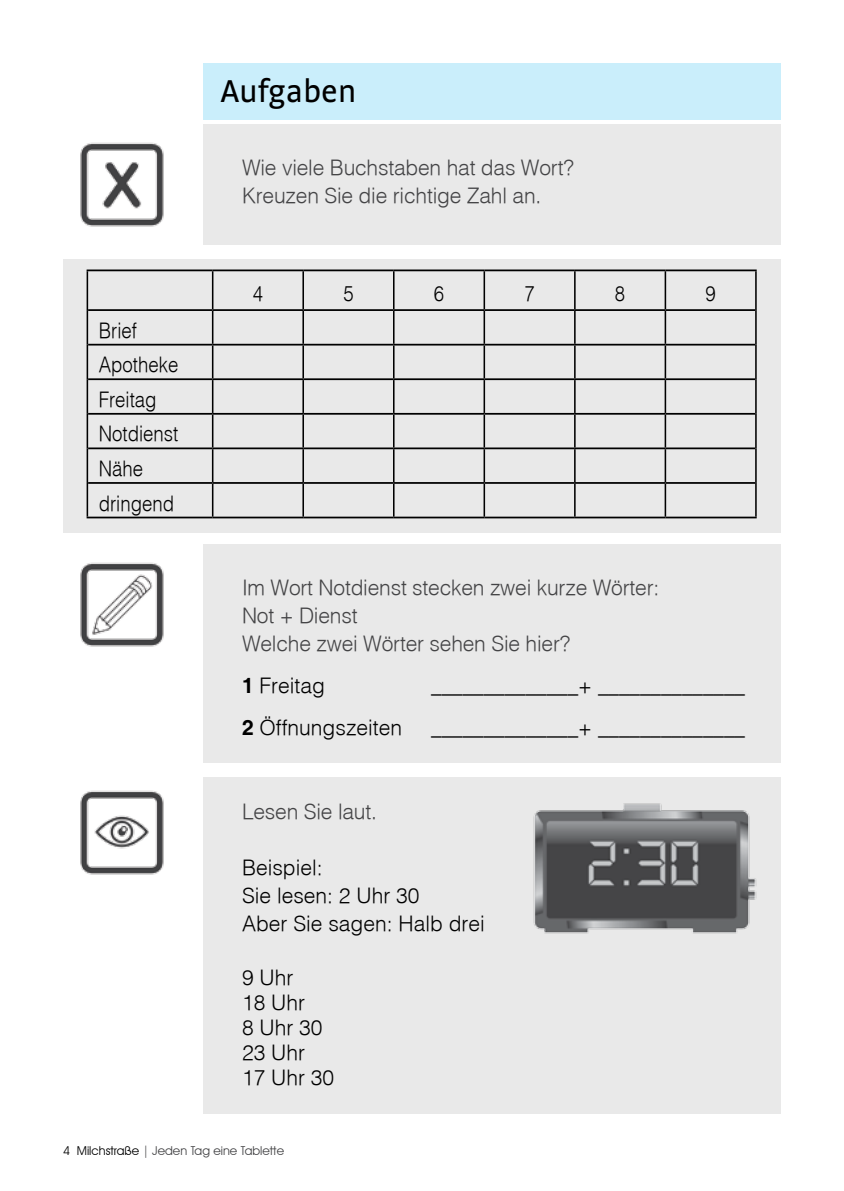
<style>
.page{position:relative;width:844px;height:1191px;background:#fff}
.page>*{position:absolute;margin:0;border:0;box-sizing:border-box;transform-origin:0 0}
.t1{font:33.25px "Strada OT";color:#000}
.t2{font:300 21px/25.2px "Helvetica";color:#000}
.t3{font:300 21px/28px "Helvetica";letter-spacing:-.01em;color:#444446}
.t4{font:300 21px/34.6px "Helvetica";color:#000;scale:.88 1}
.t5{font:12.25px "Avant Garde IT Cby BT";color:#444446}
.s1{font-weight:700}
.s2{color:#000}
</style>
<div class="page">
<div style="left:203px;top:124px;width:577px;height:121px;background:#e9e9e9"></div>
<div style="left:203px;top:63px;width:577px;height:56px;background:#caeefb"></div>
<img style="left:80px;top:142px;width:84px;height:85px">
<div style="left:63px;top:259px;width:717px;height:273px;background:#e9e9e9"></div>
<hr style="left:87px;top:269px;width:126px;height:2px;background:#000">
<hr style="left:213px;top:269px;width:90px;height:2px;background:#000">
<hr style="left:303px;top:269px;width:90px;height:2px;background:#000">
<hr style="left:393px;top:269px;width:91px;height:2px;background:#000">
<hr style="left:484px;top:269px;width:90px;height:2px;background:#000">
<hr style="left:574px;top:269px;width:91px;height:2px;background:#000">
<hr style="left:665px;top:269px;width:91px;height:2px;background:#000">
<hr style="left:88px;top:309px;width:125px;height:2px;background:#000">
<hr style="left:213px;top:309px;width:90px;height:2px;background:#000">
<hr style="left:303px;top:309px;width:90px;height:2px;background:#000">
<hr style="left:393px;top:309px;width:91px;height:2px;background:#000">
<hr style="left:484px;top:309px;width:90px;height:2px;background:#000">
<hr style="left:574px;top:309px;width:91px;height:2px;background:#000">
<hr style="left:665px;top:309px;width:90px;height:2px;background:#000">
<hr style="left:88px;top:344px;width:125px;height:1px;background:#000">
<hr style="left:213px;top:344px;width:90px;height:1px;background:#000">
<hr style="left:303px;top:344px;width:90px;height:1px;background:#000">
<hr style="left:393px;top:344px;width:91px;height:1px;background:#000">
<hr style="left:484px;top:344px;width:90px;height:1px;background:#000">
<hr style="left:574px;top:344px;width:91px;height:1px;background:#000">
<hr style="left:665px;top:344px;width:90px;height:1px;background:#000">
<hr style="left:88px;top:378px;width:125px;height:2px;background:#000">
<hr style="left:213px;top:378px;width:90px;height:2px;background:#000">
<hr style="left:303px;top:378px;width:90px;height:2px;background:#000">
<hr style="left:393px;top:378px;width:91px;height:2px;background:#000">
<hr style="left:484px;top:378px;width:90px;height:2px;background:#000">
<hr style="left:574px;top:378px;width:91px;height:2px;background:#000">
<hr style="left:665px;top:378px;width:90px;height:2px;background:#000">
<hr style="left:88px;top:413px;width:125px;height:2px;background:#000">
<hr style="left:213px;top:413px;width:90px;height:2px;background:#000">
<hr style="left:303px;top:413px;width:90px;height:2px;background:#000">
<hr style="left:393px;top:413px;width:91px;height:2px;background:#000">
<hr style="left:484px;top:413px;width:90px;height:2px;background:#000">
<hr style="left:574px;top:413px;width:91px;height:2px;background:#000">
<hr style="left:665px;top:413px;width:90px;height:2px;background:#000">
<hr style="left:88px;top:447px;width:125px;height:2px;background:#000">
<hr style="left:213px;top:447px;width:90px;height:2px;background:#000">
<hr style="left:303px;top:447px;width:90px;height:2px;background:#000">
<hr style="left:393px;top:447px;width:91px;height:2px;background:#000">
<hr style="left:484px;top:447px;width:90px;height:2px;background:#000">
<hr style="left:574px;top:447px;width:91px;height:2px;background:#000">
<hr style="left:665px;top:447px;width:90px;height:2px;background:#000">
<hr style="left:88px;top:482px;width:125px;height:2px;background:#000">
<hr style="left:213px;top:482px;width:90px;height:2px;background:#000">
<hr style="left:303px;top:482px;width:90px;height:2px;background:#000">
<hr style="left:393px;top:482px;width:91px;height:2px;background:#000">
<hr style="left:484px;top:482px;width:90px;height:2px;background:#000">
<hr style="left:574px;top:482px;width:91px;height:2px;background:#000">
<hr style="left:665px;top:482px;width:90px;height:2px;background:#000">
<hr style="left:87px;top:516px;width:126px;height:2px;background:#000">
<hr style="left:213px;top:516px;width:90px;height:2px;background:#000">
<hr style="left:303px;top:516px;width:90px;height:2px;background:#000">
<hr style="left:393px;top:516px;width:91px;height:2px;background:#000">
<hr style="left:484px;top:516px;width:90px;height:2px;background:#000">
<hr style="left:574px;top:516px;width:91px;height:2px;background:#000">
<hr style="left:665px;top:516px;width:91px;height:2px;background:#000">
<hr style="left:87px;top:271px;width:1px;height:39px;background:#000">
<hr style="left:212px;top:271px;width:1px;height:38px;background:#000">
<hr style="left:302px;top:271px;width:2px;height:38px;background:#000">
<hr style="left:393px;top:271px;width:1px;height:38px;background:#000">
<hr style="left:483px;top:271px;width:2px;height:38px;background:#000">
<hr style="left:574px;top:271px;width:1px;height:38px;background:#000">
<hr style="left:664px;top:271px;width:2px;height:38px;background:#000">
<hr style="left:755px;top:271px;width:1px;height:39px;background:#000">
<hr style="left:87px;top:310px;width:1px;height:35px;background:#000">
<hr style="left:212px;top:311px;width:1px;height:33px;background:#000">
<hr style="left:302px;top:311px;width:2px;height:33px;background:#000">
<hr style="left:393px;top:311px;width:1px;height:33px;background:#000">
<hr style="left:483px;top:311px;width:2px;height:33px;background:#000">
<hr style="left:574px;top:311px;width:1px;height:33px;background:#000">
<hr style="left:664px;top:311px;width:2px;height:33px;background:#000">
<hr style="left:755px;top:310px;width:1px;height:35px;background:#000">
<hr style="left:87px;top:345px;width:1px;height:34px;background:#000">
<hr style="left:212px;top:345px;width:1px;height:33px;background:#000">
<hr style="left:302px;top:345px;width:2px;height:33px;background:#000">
<hr style="left:393px;top:345px;width:1px;height:33px;background:#000">
<hr style="left:483px;top:345px;width:2px;height:33px;background:#000">
<hr style="left:574px;top:345px;width:1px;height:33px;background:#000">
<hr style="left:664px;top:345px;width:2px;height:33px;background:#000">
<hr style="left:755px;top:345px;width:1px;height:34px;background:#000">
<hr style="left:87px;top:379px;width:1px;height:35px;background:#000">
<hr style="left:212px;top:380px;width:1px;height:33px;background:#000">
<hr style="left:302px;top:380px;width:2px;height:33px;background:#000">
<hr style="left:393px;top:380px;width:1px;height:33px;background:#000">
<hr style="left:483px;top:380px;width:2px;height:33px;background:#000">
<hr style="left:574px;top:380px;width:1px;height:33px;background:#000">
<hr style="left:664px;top:380px;width:2px;height:33px;background:#000">
<hr style="left:755px;top:379px;width:1px;height:35px;background:#000">
<hr style="left:87px;top:414px;width:1px;height:34px;background:#000">
<hr style="left:212px;top:415px;width:1px;height:32px;background:#000">
<hr style="left:302px;top:415px;width:2px;height:32px;background:#000">
<hr style="left:393px;top:415px;width:1px;height:32px;background:#000">
<hr style="left:483px;top:415px;width:2px;height:32px;background:#000">
<hr style="left:574px;top:415px;width:1px;height:32px;background:#000">
<hr style="left:664px;top:415px;width:2px;height:32px;background:#000">
<hr style="left:755px;top:414px;width:1px;height:34px;background:#000">
<hr style="left:87px;top:448px;width:1px;height:35px;background:#000">
<hr style="left:212px;top:449px;width:1px;height:33px;background:#000">
<hr style="left:302px;top:449px;width:2px;height:33px;background:#000">
<hr style="left:393px;top:449px;width:1px;height:33px;background:#000">
<hr style="left:483px;top:449px;width:2px;height:33px;background:#000">
<hr style="left:574px;top:449px;width:1px;height:33px;background:#000">
<hr style="left:664px;top:449px;width:2px;height:33px;background:#000">
<hr style="left:755px;top:448px;width:1px;height:35px;background:#000">
<hr style="left:87px;top:483px;width:1px;height:33px;background:#000">
<hr style="left:212px;top:484px;width:1px;height:32px;background:#000">
<hr style="left:302px;top:484px;width:2px;height:32px;background:#000">
<hr style="left:393px;top:484px;width:1px;height:32px;background:#000">
<hr style="left:483px;top:484px;width:2px;height:32px;background:#000">
<hr style="left:574px;top:484px;width:1px;height:32px;background:#000">
<hr style="left:664px;top:484px;width:2px;height:32px;background:#000">
<hr style="left:755px;top:483px;width:1px;height:33px;background:#000">
<div style="left:203px;top:544px;width:577px;height:219px;background:#e9e9e9"></div>
<img style="left:80px;top:562px;width:84px;height:85px">
<div style="left:203px;top:777px;width:577px;height:337px;background:#e9e9e9"></div>
<img style="left:80px;top:790px;width:84px;height:85px">
<img style="left:533px;top:803px;width:224px;height:131px">
<h1 class="t1" style="left:220px;top:72px;width:137px">Aufgaben</h1>
<p class="t3" style="left:242px;top:153px;width:333px">Wie viele Buchstaben hat das Wort?<br>Kreuzen Sie die richtige Zahl an.</p>
<p class="t4" style="left:99px;top:312px;width:92px">Brief<br>Apotheke<br>Freitag<br>Notdienst<br>Nähe dringend</p>
<p class="t4" style="left:253px;top:275px;width:13px">4</p>
<p class="t4" style="left:343px;top:275px;width:13px">5</p>
<p class="t4" style="left:434px;top:275px;width:13px">6</p>
<p class="t4" style="left:524px;top:275px;width:13px">7</p>
<p class="t4" style="left:614px;top:275px;width:13px">8</p>
<p class="t4" style="left:705px;top:275px;width:13px">9</p>
<p class="t3" style="left:242px;top:573px;width:418px">Im Wort Notdienst stecken zwei kurze Wörter:<br>Not + Dienst<br>Welche zwei Wörter sehen Sie hier?</p>
<p class="t2" style="left:242px;top:672px;width:84px"><span class="s1">1</span> Freitag</p>
<p class="t2" style="left:431px;top:672px;width:315px">______________+ ______________</p>
<p class="t2" style="left:242px;top:714px;width:161px"><span class="s1">2</span> Öffnungszeiten</p>
<p class="t2" style="left:431px;top:714px;width:315px">______________+ ______________</p>
<p class="t3" style="left:242px;top:797px;width:136px">Lesen Sie laut.</p>
<p class="t2" style="left:242px;top:853px;width:244px;line-height:28px">Beispiel:<br>Sie lesen: 2 Uhr 30<br>Aber Sie sagen: Halb drei</p>
<p class="t2" style="left:242px;top:964px;width:94px">9 Uhr<br>18 Uhr<br>8 Uhr 30<br>23 Uhr<br>17 Uhr 30</p>
<p class="t5" style="left:63px;top:1143px;width:222px"><span class="s2">4 Milchstraße</span> | Jeden Tag eine Tablette</p>
</div>
